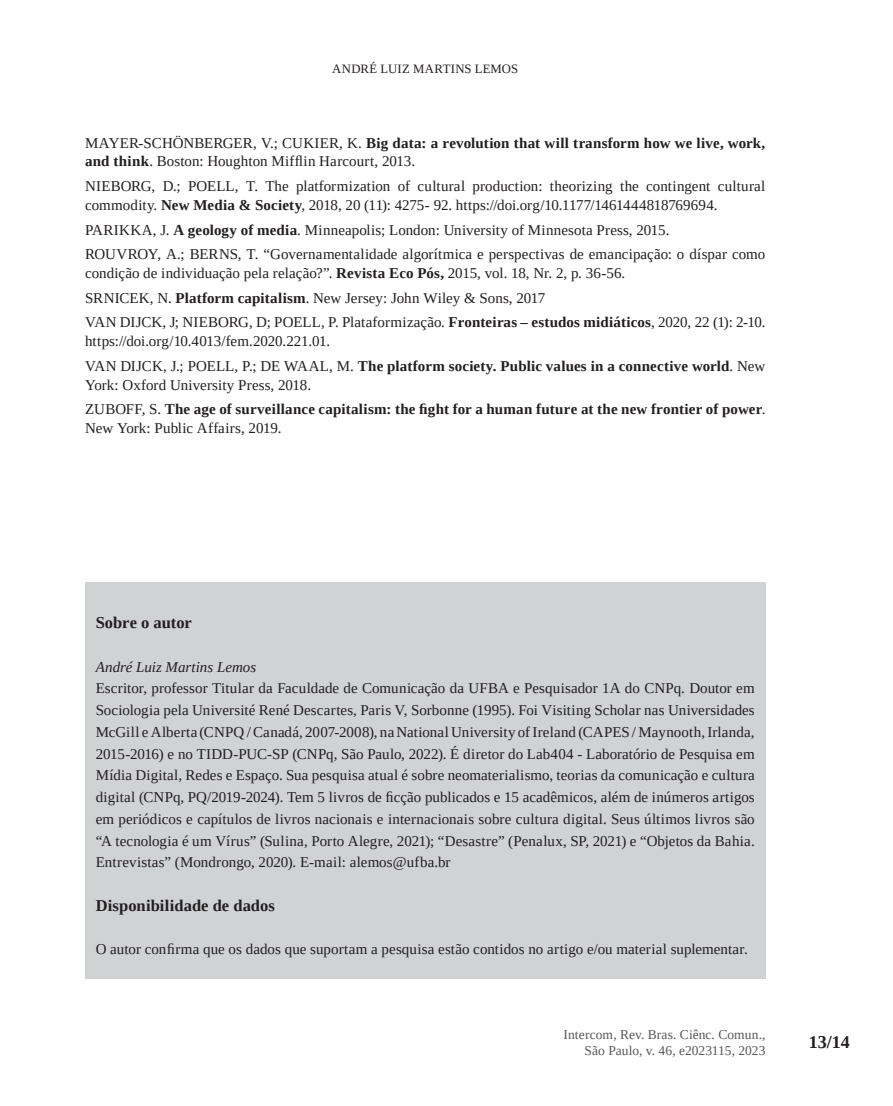
<style>
.page{position:relative;width:893px;height:1106px;background:#fff}
.page>*{position:absolute;margin:0;border:0;box-sizing:border-box;transform-origin:0 0}
.t1{font:700 18px "Liberation Serif";color:#231f20}
.t2{font:700 16.5px "Liberation Serif";color:#231f20}
.t3{font:15px/21.8px "Liberation Serif";letter-spacing:.005em;color:#231f20}
.t4{font:700 15px/24.8px "Liberation Serif";letter-spacing:.015em;color:#231f20}
.t5{font:italic 15px "Liberation Serif";color:#231f20}
.t6{font:13.5px/16.2px "Liberation Serif";color:#57585a;text-align:right}
.t7{font:12.75px "Liberation Serif";letter-spacing:.015em;color:#231f20}
.s1{font-weight:700}
.s2{font-weight:400}
</style>
<div class="page">
<div style="left:85px;top:581px;width:680px;height:397px;background:#d1d2d4"></div>
<p class="t7" style="left:332px;top:60px;width:187px">ANDRÉ LUIZ MARTINS LEMOS</p>
<p class="t3" style="left:85px;top:133px;width:682px;line-height:18.8px">MAYER-SCHÖNBERGER, V.; CUKIER, K. <span class="s1">Big data: a revolution that will transform how we live, work, and think</span>. Boston: Houghton Mifflin Harcourt, 2013.</p>
<p class="t3" style="left:85px;top:177px;width:682px;line-height:18.8px">NIEBORG, D.; POELL, T. The platformization of cultural production: theorizing the contingent cultural commodity. <span class="s1">New Media &amp; Society</span>, 2018, 20 (11): 4275- 92. https://doi.org/10.1177/1461444818769694.</p>
<p class="t3" style="left:85px;top:217px;width:682px;line-height:24.8px">PARIKKA, J. <span class="s1">A geology of media</span>. Minneapolis; London: University of Minnesota Press, 2015.<br>ROUVROY, A.; BERNS, T. “Governamentalidade algorítmica e perspectivas de emancipação: o díspar como</p>
<p class="t3" style="left:85px;top:260px;width:682px;line-height:24.8px">condição de individuação pela relação?”. <span class="s1">Revista Eco Pós,</span> 2015, vol. 18, Nr. 2, p. 36-56.<br>SRNICEK, N. <span class="s1">Platform capitalism</span>. New Jersey: John Wiley &amp; Sons, 2017<br>VAN DIJCK, J; NIEBORG, D; POELL, P. Plataformização. <span class="s1">Fronteiras – estudos midiáticos</span>, 2020, 22 (1): 2-10.</p>
<p class="t3" style="left:85px;top:329px;width:682px;line-height:24.8px">https://doi.org/10.4013/fem.2020.221.01.<br>VAN DIJCK, J.; POELL, P.; DE WAAL, M. <span class="s1">The platform society. Public values in a connective world</span>. New</p>
<p class="t4" style="left:85px;top:372px;width:682px"><span class="s2">York: Oxford University Press, 2018.<br>ZUBOFF, S.</span> The age of surveillance capitalism: the fight for a human future at the new frontier of power<span class="s2">.</span></p>
<p class="t3" style="left:85px;top:417px;width:198px">New York: Public Affairs, 2019.</p>
<p class="t2" style="left:96px;top:611px;width:98px">Sobre o autor</p>
<p class="t5" style="left:96px;top:657px;width:162px">André Luiz Martins Lemos</p>
<p class="t3" style="left:96px;top:677px;width:661px;text-align:justify">Escritor, professor Titular da Faculdade de Comunicação da UFBA e Pesquisador 1A do CNPq. Doutor em Sociologia pela Université René Descartes, Paris V, Sorbonne (1995). Foi Visiting Scholar nas Universidades McGill e Alberta (CNPQ / Canadá, 2007-2008), na National University of Ireland (CAPES / Maynooth, Irlanda, 2015-2016) e no TIDD-PUC-SP (CNPq, São Paulo, 2022). É diretor do Lab404 - Laboratório de Pesquisa em Mídia Digital, Redes e Espaço. Sua pesquisa atual é sobre neomaterialismo, teorias da comunicação e cultura digital (CNPq, PQ/2019-2024). Tem 5 livros de ficção publicados e 15 acadêmicos, além de inúmeros artigos em periódicos e capítulos de livros nacionais e internacionais sobre cultura digital. Seus últimos livros são “A tecnologia é um Vírus” (Sulina, Porto Alegre, 2021); “Desastre” (Penalux, SP, 2021) e “Objetos da Bahia.<br>Entrevistas” (Mondrongo, 2020). E-mail: alemos@ufba.br</p>
<p class="t2" style="left:96px;top:894px;width:181px">Disponibilidade de dados</p>
<p class="t3" style="left:96px;top:938px;width:654px">O autor confirma que os dados que suportam a pesquisa estão contidos no artigo e/ou material suplementar.</p>
<p class="t6" style="left:563px;top:1026px;width:204px">Intercom, Rev. Bras. Ciênc. Comun.,<br>São Paulo, v. 46, e2023115, 2023</p>
<p class="t1" style="left:809px;top:1030px;width:43px">13/14</p>
</div>
